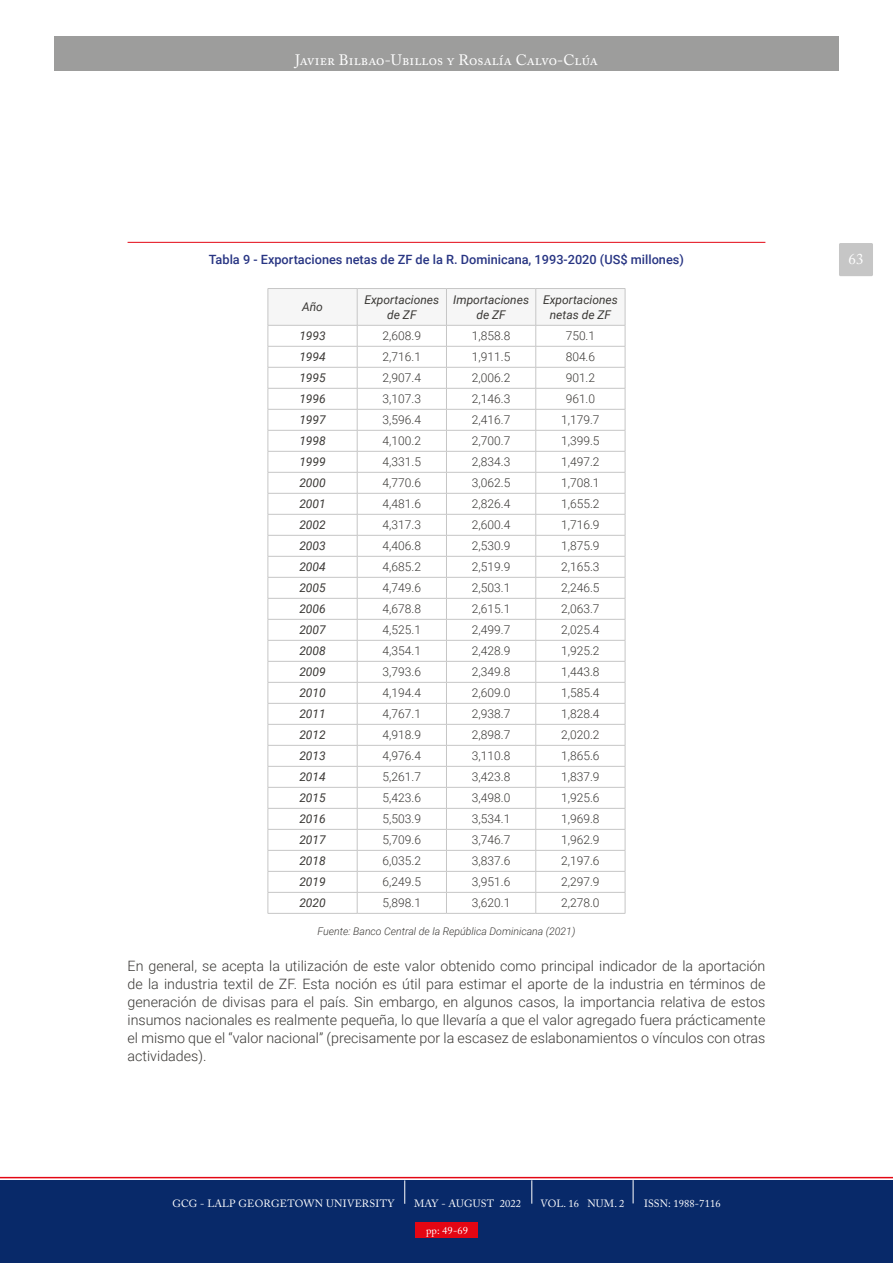
<style>
.page{position:relative;width:893px;height:1263px;background:#fff}
.page>*{position:absolute;margin:0;border:0;box-sizing:border-box;transform-origin:0 0}
.t1{font:15px "Adobe Caslon Pro";letter-spacing:.005em;color:#fff}
.t2{font:300 14.25px/18px "Roboto";color:#3a3835;text-align:justify}
.t3{font:500 12.75px "Roboto";color:#283583}
.t4{font:300 12px "Roboto";color:#3a3835}
.t5{font:italic 12px/15.8px "Roboto";color:#3a3835;text-align:center}
.t6{font:10.5px "Adobe Caslon Pro";letter-spacing:.01em;color:#fff}
.t7{font:italic 300 10.5px "Roboto";color:#3a3835}
</style>
<div class="page">
<div style="left:54px;top:37px;width:785px;height:34px;background:#9d9d9c"></div>
<div style="left:0;top:1180px;width:893px;height:83px;background:#082969"></div>
<div style="left:839px;top:243px;width:34px;height:33px;background:#c6c6c6;border-radius:2px"></div>
<hr style="left:128px;top:242px;width:637px;height:1px;background:#e30613">
<svg style="left:0;top:1177px;width:893px;height:27px"></svg>
<hr style="left:268px;top:288px;width:89px;height:1px;background:#c6c6c6">
<hr style="left:357px;top:288px;width:89px;height:1px;background:#c6c6c6">
<hr style="left:446px;top:288px;width:90px;height:1px;background:#c6c6c6">
<hr style="left:536px;top:288px;width:89px;height:1px;background:#c6c6c6">
<svg style="left:268px;top:289px;width:358px;height:624px"></svg>
<hr style="left:268px;top:913px;width:89px;height:1px;background:#c6c6c6">
<hr style="left:357px;top:913px;width:89px;height:1px;background:#c6c6c6">
<hr style="left:446px;top:913px;width:90px;height:1px;background:#c6c6c6">
<hr style="left:536px;top:913px;width:89px;height:1px;background:#c6c6c6">
<hr style="left:268px;top:325px;width:89px;height:1px;background:#c6c6c6">
<hr style="left:357px;top:325px;width:89px;height:1px;background:#c6c6c6">
<hr style="left:446px;top:325px;width:90px;height:1px;background:#c6c6c6">
<hr style="left:536px;top:325px;width:89px;height:1px;background:#c6c6c6">
<div style="left:416px;top:1222px;width:62px;height:15px;background:#e30613"></div>
<p class="t1" style="left:295px;top:51px;width:304px">Javier Bilbao-Ubillos y Rosalía Calvo-Clúa</p>
<p class="t3" style="left:209px;top:251px;width:476px">Tabla 9 - Exportaciones netas de ZF de la R. Dominicana, 1993-2020 (US$ millones)</p>
<p class="t5" style="left:302px;top:299px;width:22px">Año</p>
<p class="t5" style="left:364px;top:291px;width:76px">Exportaciones de ZF</p>
<p class="t5" style="left:453px;top:291px;width:77px">Importaciones de ZF</p>
<p class="t5" style="left:543px;top:291px;width:76px">Exportaciones netas de ZF</p>
<p class="t5" style="left:299px;top:328px;width:28px">1993</p>
<p class="t4" style="left:383px;top:328px;width:40px">2,608.9</p>
<p class="t4" style="left:472px;top:328px;width:40px">1,858.8</p>
<p class="t4" style="left:566px;top:328px;width:31px">750.1</p>
<p class="t5" style="left:299px;top:349px;width:28px">1994</p>
<p class="t4" style="left:383px;top:349px;width:40px">2,716.1</p>
<p class="t4" style="left:472px;top:349px;width:40px">1,911.5</p>
<p class="t4" style="left:566px;top:349px;width:31px">804.6</p>
<p class="t5" style="left:299px;top:370px;width:28px">1995</p>
<p class="t4" style="left:383px;top:370px;width:40px">2,907.4</p>
<p class="t4" style="left:472px;top:370px;width:40px">2,006.2</p>
<p class="t4" style="left:566px;top:370px;width:31px">901.2</p>
<p class="t5" style="left:299px;top:391px;width:28px">1996</p>
<p class="t4" style="left:383px;top:391px;width:40px">3,107.3</p>
<p class="t4" style="left:472px;top:391px;width:40px">2,146.3</p>
<p class="t4" style="left:566px;top:391px;width:31px">961.0</p>
<p class="t5" style="left:299px;top:412px;width:28px">1997</p>
<p class="t4" style="left:383px;top:412px;width:40px">3,596.4</p>
<p class="t4" style="left:472px;top:412px;width:40px">2,416.7</p>
<p class="t4" style="left:561px;top:412px;width:40px">1,179.7</p>
<p class="t5" style="left:299px;top:433px;width:28px">1998</p>
<p class="t4" style="left:383px;top:433px;width:40px">4,100.2</p>
<p class="t4" style="left:472px;top:433px;width:40px">2,700.7</p>
<p class="t4" style="left:561px;top:433px;width:40px">1,399.5</p>
<p class="t5" style="left:299px;top:454px;width:28px">1999</p>
<p class="t4" style="left:383px;top:454px;width:40px">4,331.5</p>
<p class="t4" style="left:472px;top:454px;width:40px">2,834.3</p>
<p class="t4" style="left:561px;top:454px;width:40px">1,497.2</p>
<p class="t5" style="left:299px;top:475px;width:28px">2000</p>
<p class="t4" style="left:383px;top:475px;width:40px">4,770.6</p>
<p class="t4" style="left:472px;top:475px;width:40px">3,062.5</p>
<p class="t4" style="left:561px;top:475px;width:40px">1,708.1</p>
<p class="t5" style="left:299px;top:496px;width:28px">2001</p>
<p class="t4" style="left:383px;top:496px;width:40px">4,481.6</p>
<p class="t4" style="left:472px;top:496px;width:40px">2,826.4</p>
<p class="t4" style="left:561px;top:496px;width:40px">1,655.2</p>
<p class="t5" style="left:299px;top:517px;width:28px">2002</p>
<p class="t4" style="left:383px;top:517px;width:40px">4,317.3</p>
<p class="t4" style="left:472px;top:517px;width:40px">2,600.4</p>
<p class="t4" style="left:561px;top:517px;width:40px">1,716.9</p>
<p class="t5" style="left:299px;top:538px;width:28px">2003</p>
<p class="t4" style="left:383px;top:538px;width:40px">4,406.8</p>
<p class="t4" style="left:472px;top:538px;width:40px">2,530.9</p>
<p class="t4" style="left:561px;top:538px;width:40px">1,875.9</p>
<p class="t5" style="left:299px;top:559px;width:28px">2004</p>
<p class="t4" style="left:383px;top:559px;width:40px">4,685.2</p>
<p class="t4" style="left:472px;top:559px;width:40px">2,519.9</p>
<p class="t4" style="left:561px;top:559px;width:40px">2,165.3</p>
<p class="t5" style="left:299px;top:580px;width:28px">2005</p>
<p class="t4" style="left:383px;top:580px;width:40px">4,749.6</p>
<p class="t4" style="left:472px;top:580px;width:40px">2,503.1</p>
<p class="t4" style="left:561px;top:580px;width:40px">2,246.5</p>
<p class="t5" style="left:299px;top:601px;width:28px">2006</p>
<p class="t4" style="left:383px;top:601px;width:40px">4,678.8</p>
<p class="t4" style="left:472px;top:601px;width:40px">2,615.1</p>
<p class="t4" style="left:561px;top:601px;width:40px">2,063.7</p>
<p class="t5" style="left:299px;top:622px;width:28px">2007</p>
<p class="t4" style="left:383px;top:622px;width:40px">4,525.1</p>
<p class="t4" style="left:472px;top:622px;width:40px">2,499.7</p>
<p class="t4" style="left:561px;top:622px;width:40px">2,025.4</p>
<p class="t5" style="left:299px;top:643px;width:28px">2008</p>
<p class="t4" style="left:383px;top:643px;width:40px">4,354.1</p>
<p class="t4" style="left:472px;top:643px;width:40px">2,428.9</p>
<p class="t4" style="left:561px;top:643px;width:40px">1,925.2</p>
<p class="t5" style="left:299px;top:664px;width:28px">2009</p>
<p class="t4" style="left:383px;top:664px;width:40px">3,793.6</p>
<p class="t4" style="left:472px;top:664px;width:40px">2,349.8</p>
<p class="t4" style="left:561px;top:664px;width:40px">1,443.8</p>
<p class="t5" style="left:299px;top:685px;width:28px">2010</p>
<p class="t4" style="left:383px;top:685px;width:40px">4,194.4</p>
<p class="t4" style="left:472px;top:685px;width:40px">2,609.0</p>
<p class="t4" style="left:561px;top:685px;width:40px">1,585.4</p>
<p class="t5" style="left:299px;top:706px;width:28px">2011</p>
<p class="t4" style="left:383px;top:706px;width:40px">4,767.1</p>
<p class="t4" style="left:472px;top:706px;width:40px">2,938.7</p>
<p class="t4" style="left:561px;top:706px;width:40px">1,828.4</p>
<p class="t5" style="left:299px;top:727px;width:28px">2012</p>
<p class="t4" style="left:383px;top:727px;width:40px">4,918.9</p>
<p class="t4" style="left:472px;top:727px;width:40px">2,898.7</p>
<p class="t4" style="left:561px;top:727px;width:40px">2,020.2</p>
<p class="t5" style="left:299px;top:748px;width:28px">2013</p>
<p class="t4" style="left:383px;top:748px;width:40px">4,976.4</p>
<p class="t4" style="left:472px;top:748px;width:40px">3,110.8</p>
<p class="t4" style="left:561px;top:748px;width:40px">1,865.6</p>
<p class="t5" style="left:299px;top:769px;width:28px">2014</p>
<p class="t4" style="left:383px;top:769px;width:40px">5,261.7</p>
<p class="t4" style="left:472px;top:769px;width:40px">3,423.8</p>
<p class="t4" style="left:561px;top:769px;width:40px">1,837.9</p>
<p class="t5" style="left:299px;top:790px;width:28px">2015</p>
<p class="t4" style="left:383px;top:790px;width:40px">5,423.6</p>
<p class="t4" style="left:472px;top:790px;width:40px">3,498.0</p>
<p class="t4" style="left:561px;top:790px;width:40px">1,925.6</p>
<p class="t5" style="left:299px;top:811px;width:28px">2016</p>
<p class="t4" style="left:383px;top:811px;width:40px">5,503.9</p>
<p class="t4" style="left:472px;top:811px;width:40px">3,534.1</p>
<p class="t4" style="left:561px;top:811px;width:40px">1,969.8</p>
<p class="t5" style="left:299px;top:832px;width:28px">2017</p>
<p class="t4" style="left:383px;top:832px;width:40px">5,709.6</p>
<p class="t4" style="left:472px;top:832px;width:40px">3,746.7</p>
<p class="t4" style="left:561px;top:832px;width:40px">1,962.9</p>
<p class="t5" style="left:299px;top:853px;width:28px">2018</p>
<p class="t4" style="left:383px;top:853px;width:40px">6,035.2</p>
<p class="t4" style="left:472px;top:853px;width:40px">3,837.6</p>
<p class="t4" style="left:561px;top:853px;width:40px">2,197.6</p>
<p class="t5" style="left:299px;top:874px;width:28px">2019</p>
<p class="t4" style="left:383px;top:874px;width:40px">6,249.5</p>
<p class="t4" style="left:472px;top:874px;width:40px">3,951.6</p>
<p class="t4" style="left:561px;top:874px;width:40px">2,297.9</p>
<p class="t5" style="left:299px;top:895px;width:28px">2020</p>
<p class="t4" style="left:383px;top:895px;width:40px">5,898.1</p>
<p class="t4" style="left:472px;top:895px;width:40px">3,620.1</p>
<p class="t4" style="left:561px;top:895px;width:40px">2,278.0</p>
<p class="t7" style="left:318px;top:923px;width:259px">Fuente: Banco Central de la República Dominicana (2021)</p>
<p class="t2" style="left:128px;top:956px;width:639px">En general, se acepta la utilización de este valor obtenido como principal indicador de la aportación de la industria textil de ZF. Esta noción es útil para estimar el aporte de la industria en términos de generación de divisas para el país. Sin embargo, en algunos casos, la importancia relativa de estos insumos nacionales es realmente pequeña, lo que llevaría a que el valor agregado fuera prácticamente el mismo que el “valor nacional” (precisamente por la escasez de eslabonamientos o vínculos con otras actividades).</p>
<p class="t6" style="left:172px;top:1197px;width:224px">GCG - LALP GEORGETOWN UNIVERSITY</p>
<p class="t6" style="left:414px;top:1197px;width:108px">MAY - AUGUST 2022</p>
<p class="t6" style="left:541px;top:1197px;width:85px">VOL. 16 NUM. 2</p>
<p class="t6" style="left:644px;top:1197px;width:78px">ISSN: 1988-7116</p>
<p class="t6" style="left:426px;top:1224px;width:43px">pp: 49-69</p>
<p class="t1" style="left:848px;top:250px;width:16px">63</p>
</div>
